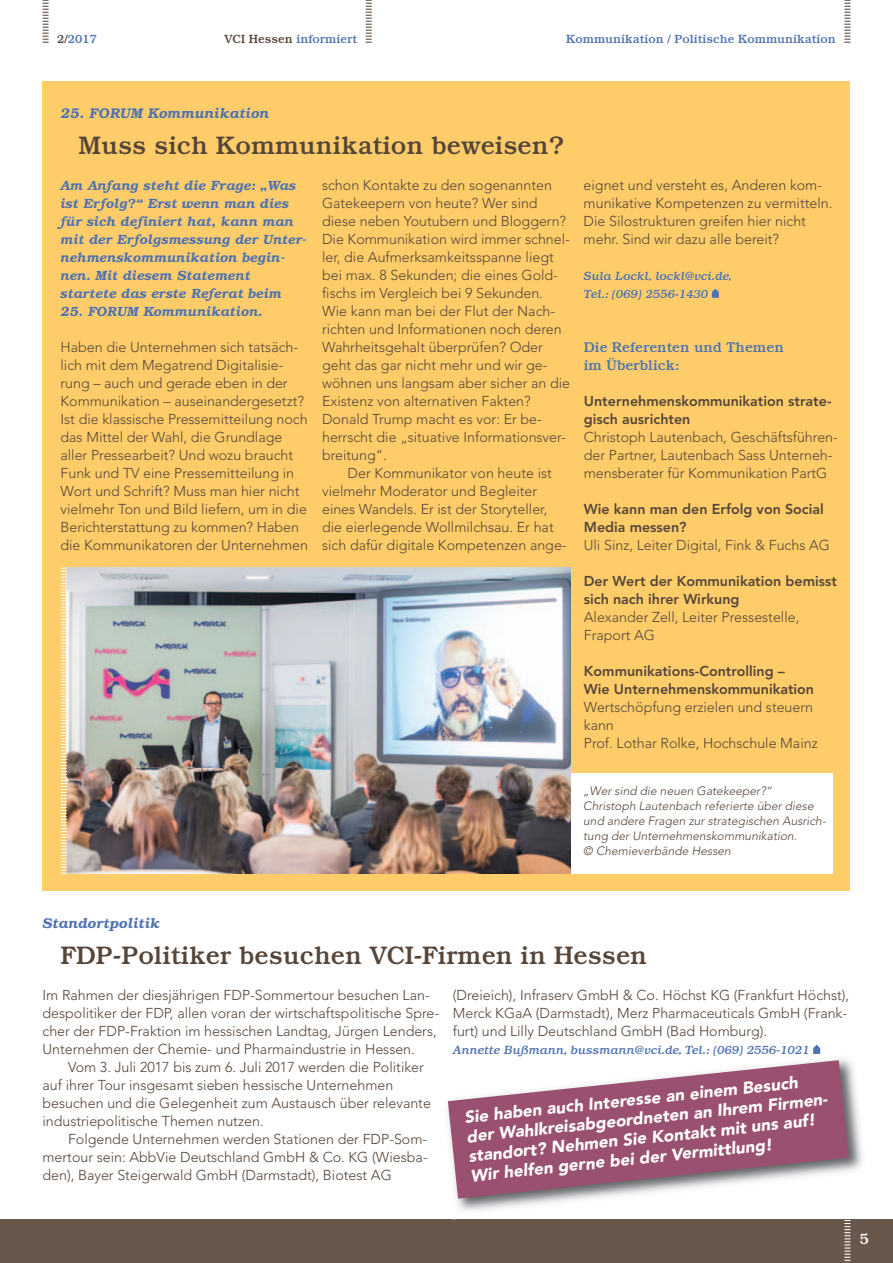
<style>
.page{position:relative;width:893px;height:1263px;background:#fff}
.page>*{position:absolute;margin:0;border:0;box-sizing:border-box;transform-origin:0 0}
.t1{font:500 25.5px "Bookman";color:#564539}
.t2{font:900 16.8px/19.6px "Avenir";color:#fff}
.t3{font:500 15px "Bookman";color:#fff}
.t4{font:300 14.25px/18px "Avenir";color:#564539}
.t5{font:800 14.25px/18px "Avenir";color:#564539}
.t6{font:italic 600 14.25px "Bookman";color:#4e73b2}
.t7{font:500 14.25px/18px "Bookman";color:#4e73b2}
.t8{font:italic 600 13.5px/18px "Bookman";color:#4e73b2}
.t9{font:300 12px/15px "Avenir";letter-spacing:.005em;color:#564539}
.t10{font:italic 500 12px/18px "Bookman";color:#4e73b2}
.t11{font:500 12px "Bookman";color:#4e73b2}
.s1{color:#564539}
</style>
<div class="page">
<div style="left:43px;top:81px;width:807px;height:810px;background:#fecd6a"></div>
<svg style="left:43px;top:0;width:6px;height:43px"></svg>
<svg style="left:844px;top:0;width:6px;height:43px"></svg>
<svg style="left:366px;top:0;width:6px;height:43px"></svg>
<div style="left:0;top:1220px;width:893px;height:43px;background:#68574b"></div>
<svg style="left:844px;top:1220px;width:6px;height:43px"></svg>
<svg style="left:712px;top:289px;width:7px;height:9px"></svg>
<img style="left:67px;top:568px;width:503px;height:306px">
<svg style="left:61px;top:568px;width:6px;height:306px"></svg>
<div style="left:570px;top:773px;width:262px;height:101px;background:#fff"></div>
<svg style="left:813px;top:1045px;width:7px;height:7px"></svg>
<img style="left:447px;top:1052px;width:416px;height:159px">
<svg style="left:448px;top:1060px;width:401px;height:138px;fill:#9a5071"></svg>
<p class="t11" style="left:57px;top:34px;width:41px"><span class="s1">2/</span>2017</p>
<p class="t11" style="left:225px;top:34px;width:134px"><span class="s1">VCI Hessen</span> informiert</p>
<p class="t11" style="left:566px;top:34px;width:271px">Kommunikation / Politische Kommunikation</p>
<p class="t6" style="left:61px;top:107px;width:210px">25. FORUM Kommunikation</p>
<h1 class="t1" style="left:79px;top:136px;width:487px">Muss sich Kommunikation beweisen?</h1>
<p class="t8" style="left:61px;top:177px;width:247px">Am Anfang steht die Frage: „Was ist Erfolg?“ Erst wenn man dies für sich definiert hat, kann man mit der Erfolgsmessung der Unter&shy;nehmenskommunikation begin&shy;nen. Mit diesem Statement startete das erste Referat beim</p>
<p class="t8" style="left:61px;top:303px;width:204px">25. FORUM Kommunikation.</p>
<p class="t4" style="left:61px;top:339px;width:249px">Haben die Unternehmen sich tatsäch&shy;lich mit dem Megatrend Digitalisie&shy;rung – auch und gerade eben in der Kommunikation – auseinandergesetzt?<br>Ist die klassische Pressemitteilung noch das Mittel der Wahl, die Grundlage aller Presse arbeit? Und wozu braucht Funk und TV eine Pressemitteilung in Wort und Schrift? Muss man hier nicht vielmehr Ton und Bild liefern, um in die Berichterstattung zu kommen? Haben die Kommunikatoren der Unternehmen</p>
<p class="t4" style="left:322px;top:177px;width:249px">schon Kontakte zu den sogenannten Gate keepern von heute? Wer sind diese neben Youtubern und Bloggern?<br>Die Kommunikation wird immer schnel&shy;ler, die Aufmerksamkeitsspanne liegt bei max. 8 Sekunden; die eines Gold&shy;fischs im Vergleich bei 9 Sekunden.<br>Wie kann man bei der Flut der Nach&shy;richten und Informationen noch deren Wahrheitsgehalt überprüfen? Oder geht das gar nicht mehr und wir ge&shy;wöhnen uns langsam aber sicher an die Existenz von alternativen Fakten?<br>Donald Trump macht es vor: Er be&shy;herrscht die „situative Informationsver&shy;breitung“.</p>
<p class="t4" style="left:322px;top:465px;width:246px;text-indent:26px">Der Kommunikator von heute ist vielmehr Moderator und Begleiter eines Wandels. Er ist der Storyteller, die eier legende Wollmilchsau. Er hat sich dafür digitale Kompetenzen ange-</p>
<p class="t4" style="left:584px;top:177px;width:250px">eignet und versteht es, Anderen kom&shy;munikative Kompetenzen zu vermitteln.<br>Die Silostrukturen greifen hier nicht mehr. Sind wir dazu alle bereit?</p>
<p class="t10" style="left:584px;top:268px;width:150px">Sula Lockl, lockl@vci.de,<br>Tel.: (069) 2556-1430</p>
<p class="t7" style="left:584px;top:339px;width:201px">Die Referenten und Themen im Überblick:</p>
<p class="t5" style="left:584px;top:393px;width:249px">Unternehmenskommunikation strate&shy;gisch ausrichten</p>
<p class="t4" style="left:584px;top:429px;width:256px">Christoph Lautenbach, Geschäftsführen&shy;der Partner, Lautenbach Sass Unterneh&shy;mensberater für Kommunikation PartG</p>
<p class="t5" style="left:584px;top:501px;width:242px">Wie kann man den Erfolg von Social<br>Media messen?</p>
<p class="t4" style="left:584px;top:537px;width:248px">Uli Sinz, Leiter Digital, Fink &amp; Fuchs AG</p>
<p class="t5" style="left:584px;top:573px;width:255px">Der Wert der Kommunikation bemisst sich nach ihrer Wirkung</p>
<p class="t4" style="left:584px;top:609px;width:217px">Alexander Zell, Leiter Pressestelle,<br>Fraport AG</p>
<p class="t5" style="left:584px;top:663px;width:232px">Kommunikations-Controlling –<br>Wie Unternehmenskommunikation</p>
<p class="t4" style="left:584px;top:699px;width:235px">Wertschöpfung erzielen und steuern kann<br>Prof. Lothar Rolke, Hochschule Mainz</p>
<p class="t9" style="left:583px;top:784px;width:246px">„Wer sind die neuen Gatekeeper?“ Christoph Lautenbach referierte über diese und andere Fragen zur strategischen Ausrich&shy;tung der Unternehmenskommunikation.<br>© Chemieverbände Hessen</p>
<p class="t6" style="left:43px;top:917px;width:119px">Standortpolitik</p>
<h1 class="t1" style="left:61px;top:946px;width:588px">FDP-Politiker besuchen VCI-Firmen in Hessen</h1>
<p class="t4" style="left:43px;top:987px;width:398px">Im Rahmen der diesjährigen FDP-Sommertour besuchen Lan&shy;despolitiker der FDP, allen voran der wirtschaftspolitische Spre&shy;cher der FDP-Fraktion im hessischen Landtag, Jürgen Lenders, Unternehmen der Chemie- und Pharmaindustrie in Hessen.</p>
<p class="t4" style="left:43px;top:1059px;width:390px;text-indent:26px">Vom 3. Juli 2017 bis zum 6. Juli 2017 werden die Politiker auf ihrer Tour insgesamt sieben hessische Unternehmen besuchen und die Gelegenheit zum Austausch über relevante industriepolitische Themen nutzen.</p>
<p class="t4" style="left:43px;top:1131px;width:387px;text-align:justify;text-indent:26px">Folgende Unternehmen werden Stationen der FDP-Som&shy;mertour sein: AbbVie Deutschland GmbH &amp; Co. KG (Wiesba&shy;den), Bayer Steigerwald GmbH (Darmstadt), Biotest AG</p>
<p class="t4" style="left:453px;top:987px;width:398px">(Dreieich), Infraserv GmbH &amp; Co. Höchst KG (Frankfurt Höchst),<br>Merck KGaA (Darmstadt), Merz Pharmaceuticals GmbH (Frank&shy;furt) und Lilly Deutschland GmbH (Bad Homburg).</p>
<p class="t10" style="left:453px;top:1042px;width:358px">Annette Bußmann, bussmann@vci.de, Tel.: (069) 2556-1021</p>
<p class="t2" style="left:464px;top:1109px;width:368px;rotate:-6deg">Sie haben auch Interesse an einem Besuch der Wahlkreisabgeordneten an Ihrem Firmen&shy;standort? Nehmen Sie Kontakt mit uns auf!<br>Wir helfen gerne bei der Vermittlung!</p>
<p class="t3" style="left:860px;top:1233px;width:11px">5</p>
</div>
